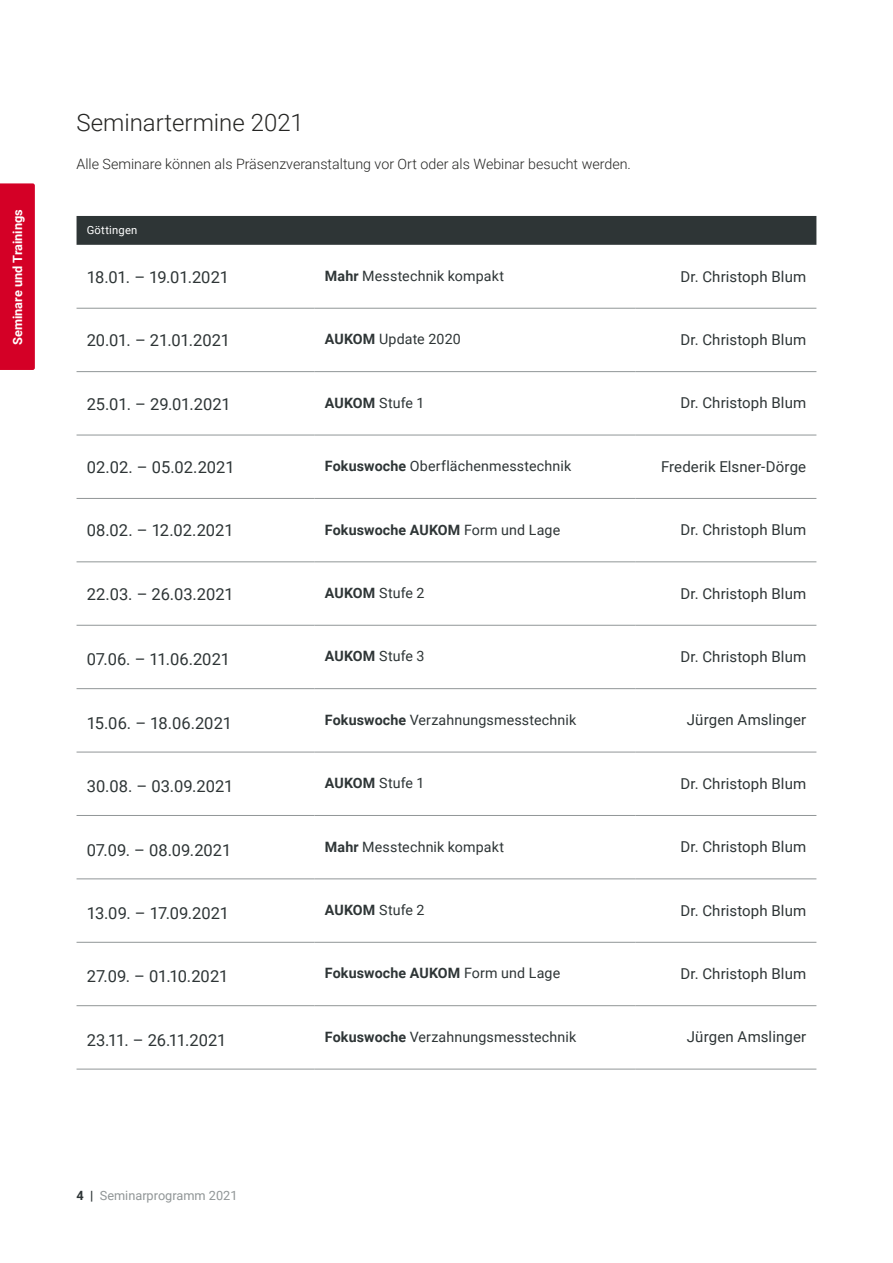
<style>
.page{position:relative;width:893px;height:1263px;background:#fff}
.page>*{position:absolute;margin:0;border:0;box-sizing:border-box;transform-origin:0 0}
.t1{font:300 24px "Roboto";color:#252523}
.Inhaltsverzeichnis_1{font:16.5px "Roboto";letter-spacing:-.005em;color:#2e3536}
.Inhaltsverzeichnis_Z{font:15px "Roboto";letter-spacing:.01em;color:#2e3536}
.Inhaltsverzeichnis_2{font:14.25px "Roboto";letter-spacing:.01em;color:#2e3536}
.Einleitung_black_9_5{font:300 14.25px "Roboto";color:#252523}
.Inhaltsverzeichnis_2-2{font:700 14.25px "Roboto";letter-spacing:.01em;color:#2e3536}
.t2{font:12.75px "Roboto";color:#919697}
.t3{font:700 12.75px "Roboto";color:#fff}
.Inhaltsverzeichnis_1-2{font:11.25px "Roboto";letter-spacing:.02em;color:#fff}
.s1{font-weight:700}
.s2{font-weight:400}
.s3{font-weight:700;color:#2e3536}
</style>
<div class="page">
<div style="left:0;top:183px;width:35px;height:187px;background:#d40026"></div>
<div style="left:77px;top:216px;width:739px;height:29px;background:#2e3536"></div>
<hr style="left:77px;top:308px;width:238px;height:1px;background:#919697">
<hr style="left:315px;top:308px;width:321px;height:1px;background:#919697">
<hr style="left:636px;top:308px;width:180px;height:1px;background:#919697">
<hr style="left:77px;top:371px;width:238px;height:1px;background:#919697">
<hr style="left:315px;top:371px;width:321px;height:1px;background:#919697">
<hr style="left:636px;top:371px;width:180px;height:1px;background:#919697">
<hr style="left:77px;top:435px;width:238px;height:1px;background:#919697">
<hr style="left:315px;top:435px;width:321px;height:1px;background:#919697">
<hr style="left:636px;top:435px;width:180px;height:1px;background:#919697">
<hr style="left:77px;top:498px;width:238px;height:1px;background:#919697">
<hr style="left:315px;top:498px;width:321px;height:1px;background:#919697">
<hr style="left:636px;top:498px;width:180px;height:1px;background:#919697">
<hr style="left:77px;top:561px;width:238px;height:1px;background:#919697">
<hr style="left:315px;top:561px;width:321px;height:1px;background:#919697">
<hr style="left:636px;top:561px;width:180px;height:1px;background:#919697">
<hr style="left:77px;top:625px;width:238px;height:1px;background:#919697">
<hr style="left:315px;top:625px;width:321px;height:1px;background:#919697">
<hr style="left:636px;top:625px;width:180px;height:1px;background:#919697">
<hr style="left:77px;top:688px;width:238px;height:1px;background:#919697">
<hr style="left:315px;top:688px;width:321px;height:1px;background:#919697">
<hr style="left:636px;top:688px;width:180px;height:1px;background:#919697">
<hr style="left:77px;top:752px;width:238px;height:1px;background:#919697">
<hr style="left:315px;top:752px;width:321px;height:1px;background:#919697">
<hr style="left:636px;top:752px;width:180px;height:1px;background:#919697">
<hr style="left:77px;top:815px;width:238px;height:1px;background:#919697">
<hr style="left:315px;top:815px;width:321px;height:1px;background:#919697">
<hr style="left:636px;top:815px;width:180px;height:1px;background:#919697">
<hr style="left:77px;top:878px;width:238px;height:1px;background:#919697">
<hr style="left:315px;top:878px;width:321px;height:1px;background:#919697">
<hr style="left:636px;top:878px;width:180px;height:1px;background:#919697">
<hr style="left:77px;top:942px;width:238px;height:1px;background:#919697">
<hr style="left:315px;top:942px;width:321px;height:1px;background:#919697">
<hr style="left:636px;top:942px;width:180px;height:1px;background:#919697">
<hr style="left:77px;top:1005px;width:238px;height:1px;background:#919697">
<hr style="left:315px;top:1005px;width:321px;height:1px;background:#919697">
<hr style="left:636px;top:1005px;width:180px;height:1px;background:#919697">
<hr style="left:77px;top:1069px;width:238px;height:1px;background:#919697">
<hr style="left:315px;top:1069px;width:321px;height:1px;background:#919697">
<hr style="left:636px;top:1069px;width:180px;height:1px;background:#919697">
<p class="t3" style="left:9px;top:345px;width:137px;rotate:-90deg">Seminare und Trainings</p>
<h3 class="t1" style="left:77px;top:106px;width:229px">Seminartermine 2021</h3>
<p class="Einleitung_black_9_5" style="left:77px;top:153px;width:556px">Alle Seminare können als Präsenzveranstaltung vor Ort oder als Webinar besucht werden.</p>
<p class="Inhaltsverzeichnis_1-2" style="left:87px;top:222px;width:52px">Göttingen</p>
<p class="Inhaltsverzeichnis_1" style="left:87px;top:265px;width:144px">18.01. – 19.01.2021</p>
<p class="Inhaltsverzeichnis_2" style="left:325px;top:266px;width:181px"><span class="s1">Mahr</span> Messtechnik kompakt</p>
<p class="Inhaltsverzeichnis_Z" style="left:680px;top:266px;width:127px">Dr. Christoph Blum</p>
<p class="Inhaltsverzeichnis_1" style="left:87px;top:329px;width:145px">20.01. – 21.01.2021</p>
<p class="Inhaltsverzeichnis_2" style="left:325px;top:329px;width:137px"><span class="s1">AUKOM</span> Update 2020</p>
<p class="Inhaltsverzeichnis_Z" style="left:680px;top:329px;width:127px">Dr. Christoph Blum</p>
<p class="Inhaltsverzeichnis_1" style="left:87px;top:392px;width:146px">25.01. – 29.01.2021</p>
<p class="Inhaltsverzeichnis_2" style="left:325px;top:393px;width:101px"><span class="s1">AUKOM</span> Stufe 1</p>
<p class="Inhaltsverzeichnis_Z" style="left:680px;top:393px;width:127px">Dr. Christoph Blum</p>
<p class="Inhaltsverzeichnis_1" style="left:87px;top:455px;width:149px">02.02. – 05.02.2021</p>
<p class="Inhaltsverzeichnis_2" style="left:325px;top:456px;width:248px"><span class="s1">Fokuswoche</span> Oberflächenmesstechnik</p>
<p class="Inhaltsverzeichnis_Z" style="left:661px;top:456px;width:147px">Frederik Elsner-Dörge</p>
<p class="Inhaltsverzeichnis_1" style="left:87px;top:519px;width:148px">08.02. – 12.02.2021</p>
<p class="Inhaltsverzeichnis_2-2" style="left:325px;top:520px;width:237px">Fokuswoche AUKOM <span class="s2">Form und Lage</span></p>
<p class="Inhaltsverzeichnis_Z" style="left:680px;top:519px;width:127px">Dr. Christoph Blum</p>
<p class="Inhaltsverzeichnis_1" style="left:87px;top:582px;width:149px">22.03. – 26.03.2021</p>
<p class="Inhaltsverzeichnis_2" style="left:325px;top:583px;width:101px"><span class="s1">AUKOM</span> Stufe 2</p>
<p class="Inhaltsverzeichnis_Z" style="left:680px;top:583px;width:127px">Dr. Christoph Blum</p>
<p class="Inhaltsverzeichnis_1" style="left:87px;top:648px;width:145px">07.06. – 11.06.2021</p>
<p class="Inhaltsverzeichnis_2" style="left:325px;top:646px;width:101px"><span class="s1">AUKOM</span> Stufe 3</p>
<p class="Inhaltsverzeichnis_Z" style="left:680px;top:646px;width:127px">Dr. Christoph Blum</p>
<p class="Inhaltsverzeichnis_1" style="left:87px;top:711px;width:147px">15.06. – 18.06.2021</p>
<p class="Inhaltsverzeichnis_2" style="left:325px;top:710px;width:253px"><span class="s1">Fokuswoche</span> Verzahnungsmesstechnik</p>
<p class="Inhaltsverzeichnis_Z" style="left:687px;top:709px;width:121px">Jürgen Amslinger</p>
<p class="Inhaltsverzeichnis_1" style="left:87px;top:775px;width:148px">30.08. – 03.09.2021</p>
<p class="Inhaltsverzeichnis_2" style="left:325px;top:773px;width:101px"><span class="s1">AUKOM</span> Stufe 1</p>
<p class="Inhaltsverzeichnis_Z" style="left:680px;top:773px;width:127px">Dr. Christoph Blum</p>
<p class="Inhaltsverzeichnis_1" style="left:87px;top:838px;width:146px">07.09. – 08.09.2021</p>
<p class="Inhaltsverzeichnis_2" style="left:325px;top:837px;width:181px"><span class="s1">Mahr</span> Messtechnik kompakt</p>
<p class="Inhaltsverzeichnis_Z" style="left:680px;top:836px;width:127px">Dr. Christoph Blum</p>
<p class="Inhaltsverzeichnis_1" style="left:87px;top:901px;width:144px">13.09. – 17.09.2021</p>
<p class="Inhaltsverzeichnis_2" style="left:325px;top:900px;width:101px"><span class="s1">AUKOM</span> Stufe 2</p>
<p class="Inhaltsverzeichnis_Z" style="left:680px;top:900px;width:127px">Dr. Christoph Blum</p>
<p class="Inhaltsverzeichnis_1" style="left:87px;top:965px;width:143px">27.09. – 01.10.2021</p>
<p class="Inhaltsverzeichnis_2-2" style="left:325px;top:963px;width:237px">Fokuswoche AUKOM <span class="s2">Form und Lage</span></p>
<p class="Inhaltsverzeichnis_Z" style="left:680px;top:963px;width:127px">Dr. Christoph Blum</p>
<p class="Inhaltsverzeichnis_1" style="left:87px;top:1028px;width:141px">23.11. – 26.11.2021</p>
<p class="Inhaltsverzeichnis_2" style="left:325px;top:1027px;width:253px"><span class="s1">Fokuswoche</span> Verzahnungsmesstechnik</p>
<p class="Inhaltsverzeichnis_Z" style="left:687px;top:1026px;width:121px">Jürgen Amslinger</p>
<p class="t2" style="left:77px;top:1186px;width:163px"><span class="s3">4 |</span> Seminarprogramm 2021</p>
</div>
